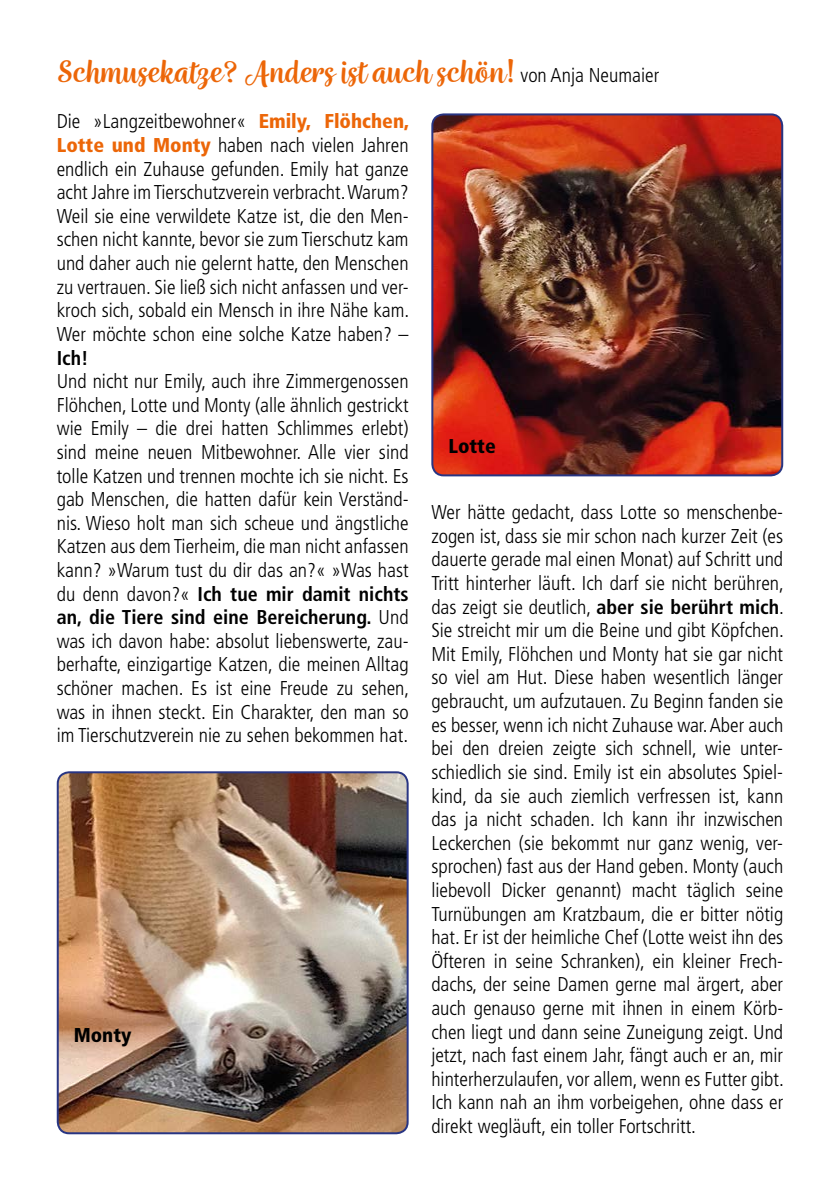
<style>
.page{position:relative;width:840px;height:1191px;background:#fff}
.page>*{position:absolute;margin:0;border:0;box-sizing:border-box;transform-origin:0 0}
.t1{font:500 36px "Wreath";letter-spacing:-.01em;color:#ec6608}
.t2{font:300 condensed 20px/23.6px "Frutiger";color:#000;text-align:justify}
.t3{font:900 condensed 20px "Frutiger";color:#000}
.t4{font:700 condensed 20px "Frutiger";color:#000}
.s1{font-family:"Frutiger";font-weight:300;font-stretch:condensed;font-size:20px;color:#000}
.s2{font-weight:900;color:#ec6608}
.s3{font-weight:700}
</style>
<div class="page">
<img style="left:434px;top:114px;width:347px;height:361px">
<div style="left:431px;top:113px;width:351px;height:363px;border:2px solid #283583;border-radius:11px"></div>
<img style="left:58px;top:772px;width:349px;height:361px">
<div style="left:57px;top:771px;width:351px;height:363px;border:2px solid #283583;border-radius:11px"></div>
<h1 class="t1" style="left:57px;top:50px;width:603px">Schmusekatze ? Anders ist auch schön ! <span class="s1">von Anja Neumaier</span></h1>
<p class="t2" style="left:57px;top:110px;width:354px">Die »Langzeitbewohner« <span class="s2">Emily, Flöhchen, Lotte und Monty</span> haben nach vielen Jahren endlich ein Zuhause gefunden. Emily hat ganze acht Jahre im Tierschutzverein verbracht. Warum?<br>Weil sie eine verwildete Katze ist, die den Men&shy;schen nicht kannte, bevor sie zum Tierschutz kam und daher auch nie gelernt hatte, den Menschen zu vertrauen. Sie ließ sich nicht anfassen und ver&shy;kroch sich, sobald ein Mensch in ihre Nähe kam.<br>Wer möchte schon eine solche Katze haben? –</p>
<p class="t4" style="left:57px;top:346px;width:33px">Ich!</p>
<p class="t2" style="left:57px;top:370px;width:354px">Und nicht nur Emily, auch ihre Zimmergenossen Flöhchen, Lotte und Monty (alle ähnlich gestrickt wie Emily – die drei hatten Schlimmes erlebt) sind meine neuen Mitbewohner. Alle vier sind tolle Katzen und trennen mochte ich sie nicht. Es gab Menschen, die hatten dafür kein Verständ&shy;nis. Wieso holt man sich scheue und ängstliche Katzen aus dem Tierheim, die man nicht anfassen kann? »Warum tust du dir das an?« »Was hast du denn davon?« <span class="s3">Ich tue mir damit nichts an, die Tiere sind eine Bereicherung.</span> Und was ich davon habe: absolut liebenswerte, zau&shy;berhafte, einzigartige Katzen, die meinen Alltag schöner machen. Es ist eine Freude zu sehen, was in ihnen steckt. Ein Charakter, den man so im Tierschutzverein nie zu sehen bekommen hat.</p>
<p class="t3" style="left:448px;top:434px;width:49px">Lotte</p>
<p class="t2" style="left:431px;top:501px;width:354px">Wer hätte gedacht, dass Lotte so menschenbe&shy;zogen ist, dass sie mir schon nach kurzer Zeit (es dauerte gerade mal einen Monat) auf Schritt und Tritt hinterher läuft. Ich darf sie nicht berühren, das zeigt sie deutlich, <span class="s3">aber sie berührt mich</span>.<br>Sie streicht mir um die Beine und gibt Köpfchen.<br>Mit Emily, Flöhchen und Monty hat sie gar nicht so viel am Hut. Diese haben wesentlich länger gebraucht, um aufzutauen. Zu Beginn fanden sie es besser, wenn ich nicht Zuhause war. Aber auch bei den dreien zeigte sich schnell, wie unter&shy;schiedlich sie sind. Emily ist ein absolutes Spiel&shy;kind, da sie auch ziemlich verfressen ist, kann das ja nicht schaden. Ich kann ihr inzwischen Leckerchen (sie bekommt nur ganz wenig, ver&shy;sprochen) fast aus der Hand geben. Monty (auch liebevoll Dicker genannt) macht täglich seine Turnübungen am Kratzbaum, die er bitter nötig hat. Er ist der heimliche Chef (Lotte weist ihn des Öfteren in seine Schranken), ein kleiner Frech&shy;dachs, der seine Damen gerne mal ärgert, aber auch genauso gerne mit ihnen in einem Körb&shy;chen liegt und dann seine Zuneigung zeigt. Und jetzt, nach fast einem Jahr, fängt auch er an, mir hinterherzulaufen, vor allem, wenn es Futter gibt.<br>Ich kann nah an ihm vorbeigehen, ohne dass er direkt wegläuft, ein toller Fortschritt.</p>
<p class="t3" style="left:74px;top:1022px;width:59px">Monty</p>
</div>
